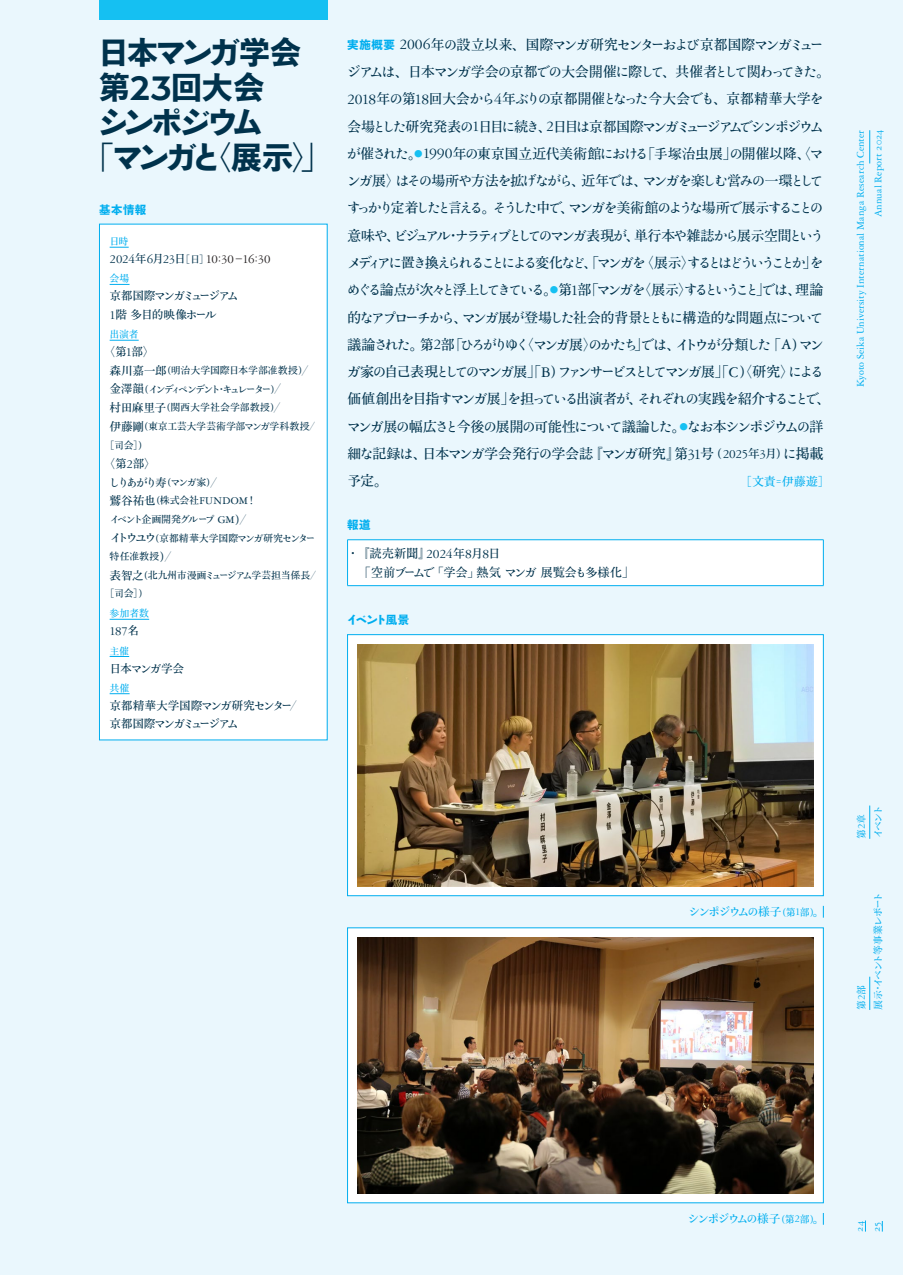
<style>
.page{position:relative;width:903px;height:1275px;background:#eaf7fd}
.page>*{position:absolute;margin:0;border:0;box-sizing:border-box;transform-origin:0 0}
.t1{font:800 30.97px/34.6px "Yu Go Sh Kana";letter-spacing:-.135em;color:#00324c}
.t2{font:800 30.97px/34.6px "Yu Go Std N";letter-spacing:-.005em;color:#00324c}
.t3{font:14.17px/27.3px "OT NIS SMS4 N";letter-spacing:-.145em;color:#00324c}
.t4{font:12.95px "Garamond 3 LT Std";letter-spacing:-.025em;color:#231f20}
.t5{font:12.95px "Garamond 3 LT Std";color:#00324c}
.t6{font:12.42px/18.6px "OT NIS SMS4 N";letter-spacing:-.03em;color:#00324c}
.t7{font:12.08px "OT NIS SMS4 N";color:#00aeef}
.t8{font:11.72px/18.6px "OT NIS SMS4 N";letter-spacing:-.135em;color:#00324c}
.t9{font:11.72px/18.6px "OT NIS SMS4 N";letter-spacing:-.115em;color:#00324c}
.t10{font:11.72px "OT NIS SMS4 N";letter-spacing:-.15em;color:#00aeef}
.t11{font:300 11.72px "Ryumin Pr 6 N";color:#00324c}
.t12{font:11.72px "OT NIS SMS4 N";letter-spacing:-.09em;color:#00324c}
.t13{font:800 11.38px "Yu Go Std N";letter-spacing:.045em;color:#00aeef}
.t14{font:800 11.38px "Yu Go Sh Kana";color:#00aeef}
.t15{font:10.85px/16.8px "Garamond 3 LT Std";letter-spacing:.005em;color:#00aeef}
.t16{font:9.97px "OT NIS SMS4 N";letter-spacing:-.035em;color:#00324c}
.t17{font:9.97px/16.8px "OT NIS SMS4 N";letter-spacing:-.08em;color:#00aeef}
.t18{font:9.97px "OT NIS SMS4 N";letter-spacing:-.22em;color:#00324c}
.t19{font:9.97px "OT NIS SMS4 N";letter-spacing:-.005em;color:#00324c}
.t20{font:9.97px/16.8px "OT NIS SMS4 N";letter-spacing:-.125em;color:#00aeef}
.t21{font:9.97px "OT NIS SMS4 N";letter-spacing:-.14em;color:#00324c}
.s1{font-family:"Yu Go Sh Kana"}
.s2{font-family:"Posterama Text";font-weight:600;font-size:33.43px}
.s3{font-family:"Gothic MB101 Pr 6 N";font-weight:300}
.s4{font-family:"Yu Go Std N"}
.s5{color:#00324c}
.s6{font-family:"OT NIS SMS4 N";font-size:11.72px;color:#00324c}
.s7{font-family:"Ryumin Pr 6 N";font-weight:300;font-size:9.97px;color:#00324c}
.s8{font-family:"OT NIS SMS4 N";font-size:9.97px;color:#00324c}
.s9{font-family:"OT NIS SMS4 N";font-size:11.72px}
.s10{font-family:"Garamond 3 LT Std";font-size:12.95px}
.s11{font-family:"OT NIS SMS4 N";font-weight:400}
.s12{font-family:"Garamond 3 LT Std";font-weight:400;font-size:12.95px}
.s13{font-size:11.72px}
.s14{font-family:"Ryumin Pr 6 N";font-weight:300;font-size:11.72px}
.s15{font-family:"Ryumin Pr 6 N";font-weight:300}
.s16{font-size:9.97px}
.s17{font-family:"Garamond 3 LT Std";font-size:11.03px}
.s18{font-family:"Yu Go Std N";font-weight:800;font-size:11.38px;color:#00aeef}
.s19{font-family:"Garamond 3 LT Std";font-size:15.75px}
.s20{font-family:"Tsuku A Old Min Pr 6 N M"}
.s21{font-size:12.08px}
.s22{font-family:"Garamond 3 LT Std";font-size:13.3px}
.s23{font-family:"Garamond 3 LT Std";font-size:13.65px}
.s24{font-family:"Garamond 3 LT Std";font-size:10.85px}
</style>
<div class="page">
<div style="left:99px;top:0;width:228px;height:20px;background:#15c0f2"></div>
<div style="left:99px;top:224px;width:228px;height:516px;background:#fff"></div>
<svg style="left:110px;top:247px;width:19px;height:1px"></svg>
<svg style="left:110px;top:284px;width:20px;height:1px"></svg>
<svg style="left:110px;top:340px;width:29px;height:1px"></svg>
<hr style="left:110px;top:619px;width:39px;height:1px;background:#00aeef">
<svg style="left:110px;top:656px;width:19px;height:1px"></svg>
<svg style="left:110px;top:693px;width:20px;height:1px"></svg>
<div style="left:99px;top:224px;width:228px;height:516px;border:1px solid #00aeef"></div>
<div style="left:347px;top:540px;width:476px;height:46px;background:#fff"></div>
<hr style="left:347px;top:540px;width:1px;height:45px;background:#00aeef">
<hr style="left:823px;top:540px;width:1px;height:45px;background:#00aeef">
<hr style="left:347px;top:585px;width:476px;height:1px;background:#00aeef">
<hr style="left:347px;top:539px;width:476px;height:1px;background:#00aeef">
<svg style="left:823px;top:906px;width:1px;height:12px"></svg>
<svg style="left:823px;top:1213px;width:1px;height:12px"></svg>
<div style="left:347px;top:634px;width:476px;height:262px;background:#fff;border:1px solid #00aeef"></div>
<img style="left:357px;top:644px;width:457px;height:242px">
<div style="left:347px;top:928px;width:476px;height:275px;background:#fff"></div>
<img style="left:357px;top:937px;width:457px;height:256px">
<hr style="left:869px;top:977px;width:1px;height:33px;background:#00aeef">
<hr style="left:869px;top:805px;width:1px;height:34px;background:#00aeef">
<hr style="left:869px;top:130px;width:1px;height:33px;background:#00aeef">
<h1 class="t2" style="left:98px;top:36px;width:205px">日本<span class="s1">マンガ</span>学会第<span class="s2">23</span>回大会</h1>
<h1 class="t1" style="left:83px;top:105px;width:250px;text-indent:15px">シンポジウム<br><span class="s3">「</span>マンガと<span class="s4">〈展示〉</span><span class="s3">」</span></h1>
<p class="t13" style="left:99px;top:200px;width:49px">基本情報</p>
<p class="t17" style="left:109px;top:234px;width:21px">日時</p>
<p class="t4" style="left:110px;top:252px;width:162px"><span class="s5">2024</span><span class="s6">年</span><span class="s5">6</span><span class="s6">月</span><span class="s5">23</span><span class="s6">日</span><span class="s7">［</span><span class="s8">日</span><span class="s7">］</span>10<span class="s9">：</span>30<span class="s9">－</span>16<span class="s9">：</span>30</p>
<p class="t17" style="left:110px;top:271px;width:21px">会場</p>
<p class="t8" style="left:109px;top:287px;width:131px">京都国際マンガミュージアム<br><span class="s10">1</span>階多目的映像ホール</p>
<p class="t17" style="left:109px;top:327px;width:31px">出演者</p>
<p class="t11" style="left:104px;top:343px;width:53px">〈<span class="s11">第</span><span class="s12">1</span><span class="s11">部</span>〉</p>
<p class="t16" style="left:110px;top:365px;width:201px"><span class="s13">森川嘉一郎</span>（明治大学国際日本学部准教授）<span class="s14">／</span></p>
<p class="t18" style="left:110px;top:384px;width:173px"><span class="s13">金澤韻</span>（インディペンデント・キュレーター）<span class="s14">／</span></p>
<p class="t19" style="left:110px;top:402px;width:173px"><span class="s13">村田麻里子</span>（関西大学社会学部教授）<span class="s14">／</span></p>
<p class="t16" style="left:110px;top:421px;width:207px"><span class="s13">伊藤剛</span>（東京工芸大学芸術学部マンガ学科教授<span class="s15">／</span></p>
<p class="t16" style="left:104px;top:440px;width:44px"><span class="s15">［</span>司会<span class="s15">］</span>）</p>
<p class="t11" style="left:104px;top:454px;width:54px">〈<span class="s11">第</span><span class="s12">2</span><span class="s11">部</span>〉</p>
<p class="t8" style="left:109px;top:473px;width:110px">しりあがり寿<span class="s16">（マンガ家）</span><span class="s15">／</span></p>
<p class="t16" style="left:110px;top:495px;width:148px"><span class="s13">鷲谷祐也</span>（株式会社<span class="s17">FUNDOM</span>！</p>
<p class="t21" style="left:109px;top:514px;width:139px">イベント企画開発グループ <span class="s17">GM</span><span class="s13">）</span><span class="s14">／</span></p>
<p class="t16" style="left:109px;top:533px;width:208px"><span class="s13">イトウユウ</span>（京都精華大学国際マンガ研究センター</p>
<p class="t16" style="left:110px;top:551px;width:63px">特任准教授<span class="s13">）</span><span class="s14">／</span></p>
<p class="t16" style="left:110px;top:570px;width:208px"><span class="s13">表智之</span>（北九州市漫画ミュージアム学芸担当係長<span class="s15">／</span></p>
<p class="t16" style="left:104px;top:588px;width:45px"><span class="s15">［</span>司会<span class="s15">］</span>）</p>
<p class="t17" style="left:110px;top:606px;width:41px">参加者数</p>
<p class="t5" style="left:109px;top:624px;width:31px">187<span class="s9">名</span></p>
<p class="t17" style="left:110px;top:643px;width:21px">主催</p>
<p class="t12" style="left:109px;top:662px;width:76px">日本マンガ学会</p>
<p class="t17" style="left:110px;top:680px;width:22px">共催</p>
<p class="t9" style="left:110px;top:697px;width:189px">京都精華大学国際マンガ研究センター<span class="s15">／</span>京都国際マンガミュージアム</p>
<p class="t3" style="left:347px;top:32px;width:486px"><span class="s18">実施概要</span> <span class="s19">2006</span>年の設立以来、国際マンガ研究センターおよび京都国際マンガミュージアムは、日本マンガ学会の京都での大会開催に際して、共催者として関わってきた。<span class="s19">2018</span>年の第<span class="s19">18</span>回大会から<span class="s19">4</span>年ぶりの京都開催となった今大会でも、京都精華大学を会場とした研究発表の<span class="s19">1</span>日目に続き、<span class="s19">2</span>日目は京都国際マンガミュージアムでシンポジウムが催された。<sup>●</sup><span class="s19">1990</span>年の東京国立近代美術館における<span class="s15">「</span>手<span class="s20">塚</span>治虫展<span class="s15">」</span>の開催以降、<span class="s15">〈</span>マンガ展<span class="s15">〉</span>はその場所や方法を拡げながら、近年では、マンガを楽しむ営みの一環としてすっかり定着したと言える。そうした中で、マンガを美術館のような場所で展示することの意味や、ビジュアル・ナラティブとしてのマンガ表現が、単行本や雑誌から展示空間というメディアに置き換えられることによる変化など、<span class="s15">「</span>マンガを<span class="s15">〈</span>展示<span class="s15">〉</span>するとはどういうことか<span class="s15">」</span>をめぐる論点が次々と浮上してきている。<sup>●</sup> 第<span class="s19">1</span>部<span class="s15">「</span>マンガを<span class="s15">〈</span>展示<span class="s15">〉</span>するということ<span class="s15">」</span>では、理論的なアプローチから、マンガ展が登場した社会的背景とともに構造的な問題点について議論された。第<span class="s19">2</span>部<span class="s15">「</span>ひろがりゆく<span class="s15">〈</span>マンガ展<span class="s15">〉</span>のかたち<span class="s15">」</span>では、イトウが分類した<span class="s15">「</span><span class="s19">A</span>）マンガ家の自己表現としてのマンガ展<span class="s15">」「</span><span class="s19">B</span>）ファンサービスとしてマンガ展<span class="s15">」「</span><span class="s19">C</span><span class="s15">〈</span>）研究<span class="s15">〉</span>による価値創出を目指すマンガ展<span class="s15">」</span>を担っている出演者が、それぞれの実践を紹介することで、マンガ展の幅広さと今後の展開の可能性について議論した。<sup>●</sup>なお本シンポジウムの詳細な記録は、日本マンガ学会発行の学会誌<span class="s15">『</span>マンガ研究<span class="s15">』</span>第<span class="s19">31</span>号<span class="s21">（</span><span class="s22">2025</span><span class="s21">年</span><span class="s22">3</span><span class="s21">月）</span>に掲載予定。</p>
<p class="t7" style="left:740px;top:475px;width:91px"><span class="s15">［</span>文責<span class="s15">＝</span>伊藤遊<span class="s15">］</span></p>
<p class="t13" style="left:347px;top:516px;width:25px">報道</p>
<p class="t6" style="left:359px;top:545px;width:277px;text-indent:-12px">・ <span class="s15">『</span>読売新聞<span class="s15">』</span><span class="s23">2024</span>年<span class="s23">8</span>月<span class="s23">8</span>日<br><span class="s15">「</span>空前ブームで<span class="s15">「</span>学会<span class="s15">」</span>熱気マンガ展覧会も多様化<span class="s15">」</span></p>
<p class="t14" style="left:347px;top:611px;width:64px">イベント<span class="s4">風景</span></p>
<p class="t10" style="left:688px;top:906px;width:138px">シンポジウムの様子<span class="s16">（第</span><span class="s17">1</span><span class="s16">部）</span>。</p>
<p class="t15" style="left:852px;top:387px;width:259px;rotate:-90deg">Kyoto Seika University International Manga Research Center</p>
<p class="t15" style="left:870px;top:217px;width:89px;rotate:-90deg">Annual Report 2024</p>
<p class="t17" style="left:853px;top:839px;width:35px;rotate:-90deg">第<span class="s24">2</span>章イベント</p>
<p class="t20" style="left:853px;top:1010px;width:119px;rotate:-90deg">第<span class="s24">2</span>部<br>展示・イベント等事業レポート</p>
<p class="t10" style="left:687px;top:1213px;width:139px">シンポジウムの様子<span class="s16">（第</span><span class="s17">2</span><span class="s16">部）</span>。</p>
<p class="t15" style="left:851px;top:1232px;width:12px;rotate:-90deg">24<br>25</p>
</div>
